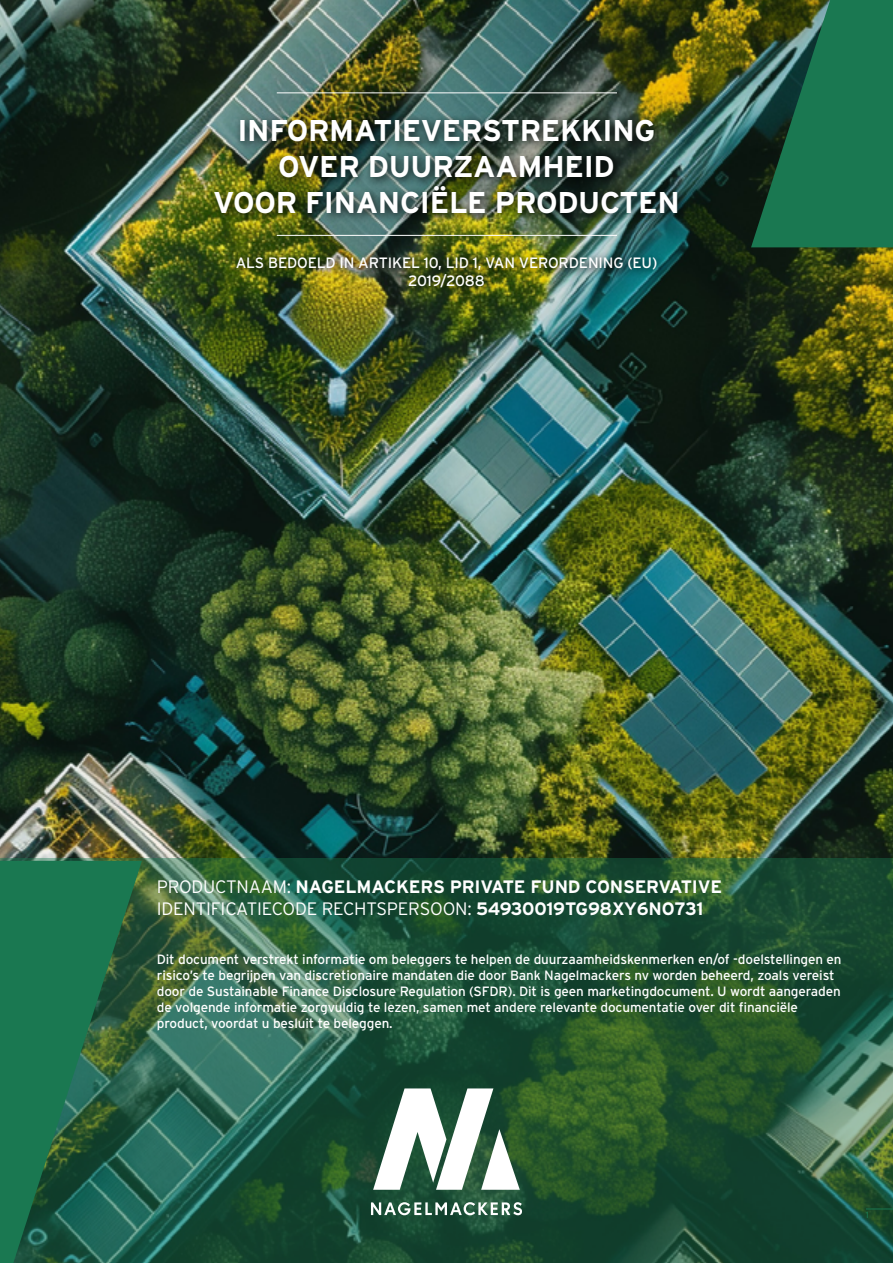
<style>
.page{position:relative;width:893px;height:1263px;background:#fff}
.page>*{position:absolute;margin:0;border:0;box-sizing:border-box;transform-origin:0 0}
.t1{font:700 30px/36px "Interstate";letter-spacing:-.01em;color:#fff;text-align:center}
.t2{font:700 18px/21.6px "Interstate";letter-spacing:-.01em;color:#fff}
.t3{font:15px/18px "Interstate";letter-spacing:-.01em;color:#fff;text-align:center}
.t4{font:13.5px/16.2px "Interstate";letter-spacing:-.01em;color:#fff}
.t5{font:9px "Interstate";color:#1a7851}
.s1{font-weight:300}
</style>
<div class="page">
<img style="left:0;top:0;width:893px;height:858px">
<hr style="left:277px;top:92px;width:340px;height:1px;background:#fff">
<hr style="left:277px;top:235px;width:340px;height:1px;background:#fff">
<div style="left:210px;top:114px;width:478px;height:111px;background:#000;opacity:.75"></div>
<div style="left:230px;top:251px;width:437px;height:46px;background:#000;opacity:.75"></div>
<svg style="left:0;top:858px;width:893px;height:405px;background:#25573b"></svg>
<svg style="left:373px;top:1088px;width:147px;height:102px"></svg>
<svg style="left:371px;top:1202px;width:151px;height:13px"></svg>
<svg style="left:0;top:861px;width:142px;height:402px;background:#1f6a4a"></svg>
<svg style="left:751px;top:0;width:142px;height:247px;background:#206a49"></svg>
<svg style="left:866px;top:1208px;width:27px;height:1px"></svg>
<h1 class="t1" style="left:213px;top:112px;width:468px">INFORMATIEVERSTREKKING<br>OVER DUURZAAMHEID<br>VOOR FINANCIËLE PRODUCTEN</h1>
<p class="t3" style="left:236px;top:253px;width:423px">ALS BEDOELD IN ARTIKEL 10, LID 1, VAN VERORDENING (EU)<br>2019/2088</p>
<h2 class="t2" style="left:157px;top:876px;width:567px"><span class="s1">PRODUCTNAAM:</span> NAGELMACKERS PRIVATE FUND CONSERVATIVE<br><span class="s1">IDENTIFICATIECODE RECHTSPERSOON:</span> 54930019TG98XY6NO731</h2>
<p class="t4" style="left:157px;top:950px;width:686px">Dit document verstrekt informatie om beleggers te helpen de duurzaamheidskenmerken en/of -doelstellingen en risico’s te begrijpen van discretionaire mandaten die door Bank Nagelmackers nv worden beheerd, zoals vereist door de Sustainable Finance Disclosure Regulation (SFDR). Dit is geen marketingdocument. U wordt aangeraden de volgende informatie zorgvuldig te lezen, samen met andere relevante documentatie over dit financiële product, voordat u besluit te beleggen.</p>
<p class="t5" style="left:866px;top:1209px;width:5px">1</p>
</div>
